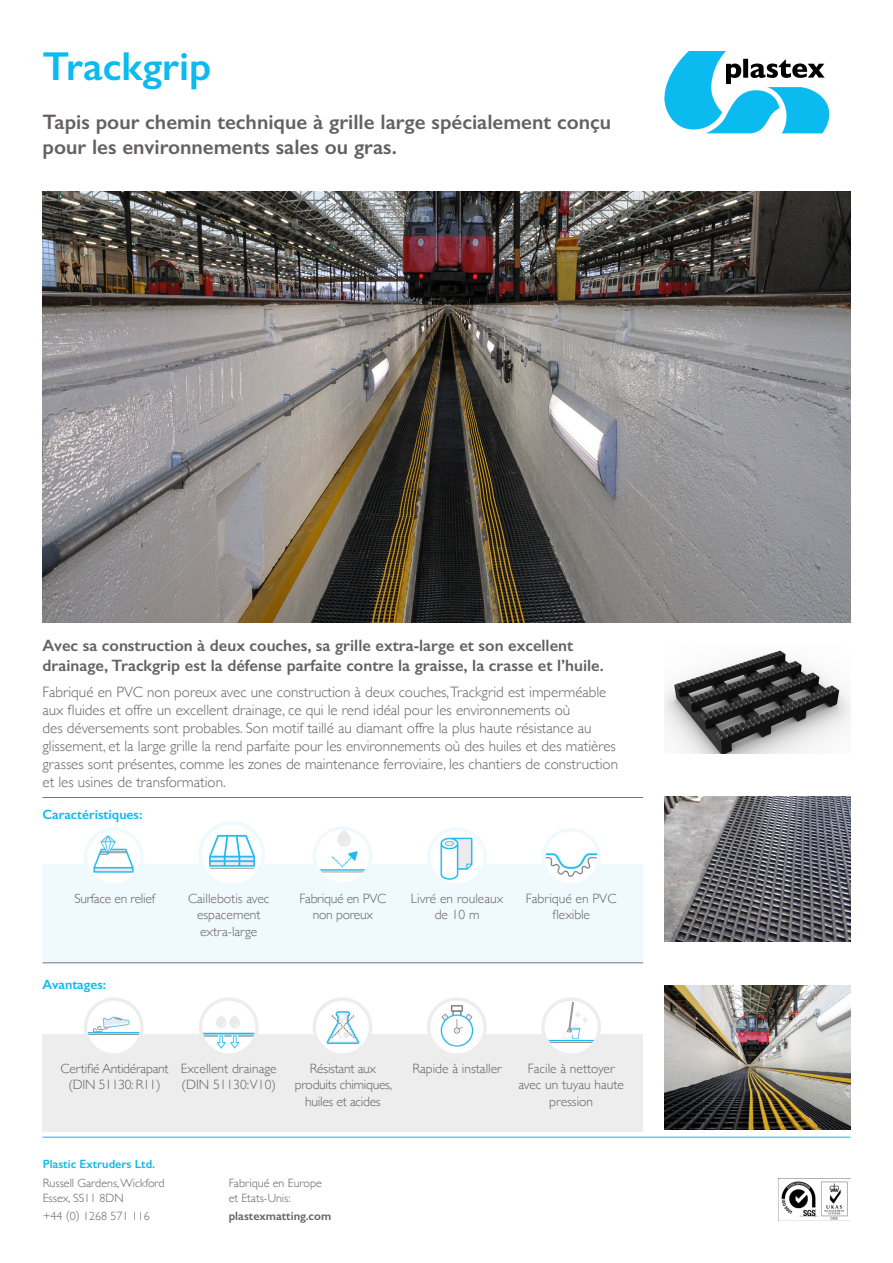
<style>
.page{position:relative;width:893px;height:1263px;background:#fff}
.page>*{position:absolute;margin:0;border:0;box-sizing:border-box;transform-origin:0 0}
.t1{font:600 40.5px "Gill Sans";color:#0bbbef}
.t2{font:600 21px/25.2px "Gill Sans";color:#656062}
.t3{font:600 16.5px/19.8px "Gill Sans";color:#656062}
.t4{font:300 15px/18px "Gill Sans";color:#656062}
.t5{font:300 13.5px/16.2px "Gill Sans";color:#656062;text-align:center}
.t6{font:300 13.5px/16.2px "Gill Sans";letter-spacing:-.02em;color:#656062;text-align:center}
.t7{font:600 13.5px "Gill Sans";color:#0bbbef}
.t8{font:300 12px/14.4px "Gill Sans";color:#656062}
.t9{font:600 12px "Gill Sans";color:#0bbbef}
.t10{font:600 12px "Gill Sans";color:#656062}
</style>
<div class="page">
<img style="left:43px;top:191px;width:807px;height:432px">
<img style="left:664px;top:650px;width:186px;height:103px">
<hr style="left:43px;top:1137px;width:807px;height:1px;background:#0bbbef">
<img style="left:664px;top:797px;width:186px;height:145px">
<img style="left:664px;top:985px;width:186px;height:145px">
<svg style="left:664px;top:51px;width:165px;height:82px"></svg>
<img style="left:781px;top:1181px;width:67px;height:39px">
<div style="left:43px;top:1034px;width:600px;height:98px;background:#ededed"></div>
<div style="left:86px;top:999px;width:56px;height:56px;background:#ededed;border-radius:50%"></div>
<img style="left:87px;top:1001px;width:53px;height:52px;border-radius:26px">
<div style="left:84px;top:997px;width:60px;height:60px;border:3px solid #ededed;border-radius:50%"></div>
<div style="left:201px;top:999px;width:56px;height:56px;background:#ededed;border-radius:50%"></div>
<img style="left:202px;top:1001px;width:53px;height:52px;border-radius:26px">
<div style="left:199px;top:997px;width:60px;height:60px;border:3px solid #ededed;border-radius:50%"></div>
<div style="left:314px;top:999px;width:57px;height:56px;background:#ededed;border-radius:50%"></div>
<img style="left:316px;top:1001px;width:53px;height:52px;border-radius:26px">
<div style="left:313px;top:997px;width:59px;height:60px;border:3px solid #ededed;border-radius:50%"></div>
<div style="left:429px;top:999px;width:56px;height:56px;background:#ededed;border-radius:50%"></div>
<img style="left:430px;top:1001px;width:53px;height:52px;border-radius:26px">
<div style="left:427px;top:997px;width:60px;height:60px;border:3px solid #ededed;border-radius:50%"></div>
<div style="left:543px;top:999px;width:56px;height:56px;background:#ededed;border-radius:50%"></div>
<img style="left:545px;top:1001px;width:53px;height:52px;border-radius:26px">
<div style="left:541px;top:997px;width:60px;height:60px;border:3px solid #ededed;border-radius:50%"></div>
<div style="left:43px;top:864px;width:600px;height:98px;background:#f0f9fe"></div>
<div style="left:86px;top:829px;width:56px;height:56px;background:#f0f9fe;border-radius:50%"></div>
<img style="left:87px;top:831px;width:53px;height:52px;border-radius:26px">
<div style="left:84px;top:827px;width:60px;height:60px;border:3px solid #f0f9fe;border-radius:50%"></div>
<div style="left:200px;top:823px;width:63px;height:63px;background:#f0f9fe;border-radius:50%"></div>
<img style="left:202px;top:825px;width:59px;height:59px;border-radius:30px">
<div style="left:198px;top:821px;width:67px;height:66px;border:4px solid #f0f9fe;border-radius:50%"></div>
<div style="left:314px;top:828px;width:57px;height:56px;background:#f0f9fe;border-radius:50%"></div>
<img style="left:316px;top:830px;width:53px;height:52px;border-radius:26px">
<div style="left:313px;top:826px;width:59px;height:60px;border:3px solid #f0f9fe;border-radius:50%"></div>
<div style="left:429px;top:829px;width:56px;height:56px;background:#f0f9fe;border-radius:50%"></div>
<img style="left:430px;top:831px;width:53px;height:52px;border-radius:26px">
<div style="left:427px;top:827px;width:60px;height:60px;border:3px solid #f0f9fe;border-radius:50%"></div>
<div style="left:543px;top:830px;width:56px;height:55px;background:#f0f9fe;border-radius:50%"></div>
<img style="left:545px;top:831px;width:52px;height:52px;border-radius:26px">
<div style="left:542px;top:828px;width:59px;height:59px;border:3px solid #f0f9fe;border-radius:50%"></div>
<hr style="left:43px;top:797px;width:600px;height:1px;background:#72787a">
<hr style="left:43px;top:962px;width:600px;height:1px;background:#72787a">
<h1 class="t1" style="left:43px;top:42px;width:170px">Trackgrip</h1>
<h2 class="t2" style="left:43px;top:109px;width:570px">Tapis pour chemin technique à grille large spécialement conçu pour les environnements sales ou gras.</h2>
<p class="t3" style="left:43px;top:635px;width:563px">Avec sa construction à deux couches, sa grille extra-large et son excellent drainage, Trackgrip est la défense parfaite contre la graisse, la crasse et l’huile.</p>
<p class="t4" style="left:43px;top:683px;width:577px">Fabriqué en PVC non poreux avec une construction à deux couches,Trackgrid est imperméable aux fluides et offre un excellent drainage, ce qui le rend idéal pour les environnements où<br>des déversements sont probables. Son motif taillé au diamant offre la plus haute résistance au glissement, et la large grille la rend parfaite pour les environnements où des huiles et des matières grasses sont présentes, comme les zones de maintenance ferroviaire, les chantiers de construction et les usines de transformation.</p>
<p class="t7" style="left:43px;top:806px;width:101px">Caractéristiques:</p>
<p class="t6" style="left:74px;top:890px;width:82px">Surface en relief</p>
<p class="t5" style="left:188px;top:890px;width:83px">Caillebotis avec espacement extra-large</p>
<p class="t6" style="left:300px;top:890px;width:88px">Fabriqué en PVC non poreux</p>
<p class="t5" style="left:411px;top:890px;width:94px">Livré en rouleaux de 10 m</p>
<p class="t5" style="left:526px;top:890px;width:92px">Fabriqué en PVC flexible</p>
<p class="t7" style="left:43px;top:976px;width:65px">Avantages:</p>
<p class="t6" style="left:61px;top:1060px;width:110px">Certifié Antidérapant (DIN 51130: R11)</p>
<p class="t5" style="left:181px;top:1060px;width:97px;text-align:left">Excellent drainage (DIN 51130:V10)</p>
<p class="t6" style="left:295px;top:1060px;width:99px">Résistant aux produits chimiques, huiles et acides</p>
<p class="t5" style="left:412px;top:1060px;width:91px">Rapide à installer</p>
<p class="t5" style="left:518px;top:1060px;width:107px">Facile à nettoyer avec un tuyau haute pression</p>
<p class="t9" style="left:43px;top:1156px;width:114px">Plastic Extruders Ltd.</p>
<p class="t8" style="left:43px;top:1176px;width:124px">Russell Gardens, Wickford<br>Essex, SS11 8DN</p>
<p class="t8" style="left:43px;top:1209px;width:109px">+44 (0) 1268 571 116</p>
<p class="t8" style="left:229px;top:1176px;width:95px">Fabriqué en Europe et Etats-Unis:</p>
<p class="t10" style="left:229px;top:1209px;width:104px">plastexmatting.com</p>
</div>
